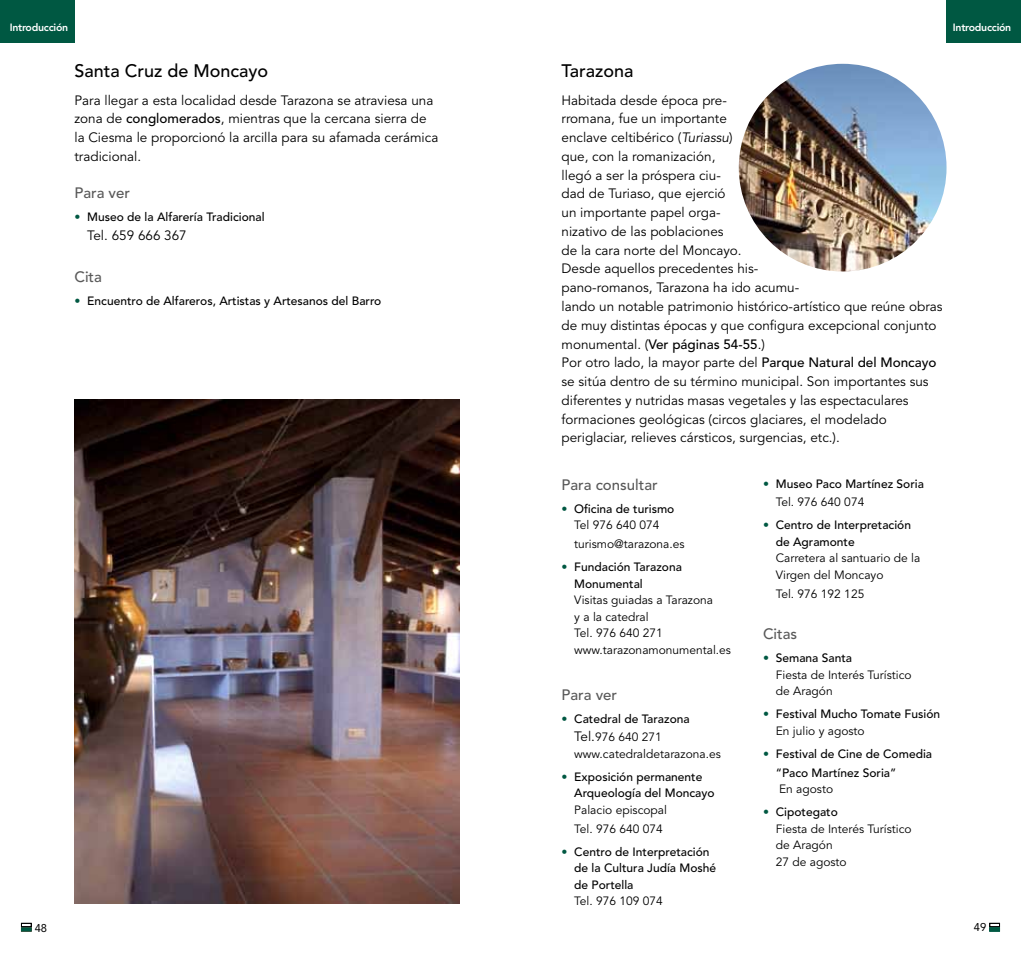
<style>
.page{position:relative;width:1021px;height:957px;background:#fff}
.page>*{position:absolute;margin:0;border:0;box-sizing:border-box;transform-origin:0 0}
.t1{font:500 18px "Avenir LT Std";color:#000}
.t2{font:500 15px "Avenir LT Std";color:#595959}
.t3{font:13.5px/18.8px "Avenir LT Std";color:#000}
.t4{font:500 12px/16.5px "Avenir LT Std";color:#000}
.t5{font:12px/16.5px "Avenir LT Std";color:#000}
.t6{font:11.25px "Avenir LT Std";color:#000}
.t7{font:800 10.5px "Avenir LT Std";letter-spacing:-.025em;color:#fff}
.s1{font-weight:500}
.s2{font-weight:400;color:#005842}
.s3{font-style:italic}
.s4{font-weight:400}
.s5{font-weight:400;font-size:13.5px}
.s6{color:#005842}
</style>
<div class="page">
<div style="left:989px;top:923px;width:10px;height:4px;border:1px solid #000"></div>
<hr style="left:989px;top:927px;width:10px;height:4px;background:#005842">
<div style="left:21px;top:923px;width:10px;height:4px;border:1px solid #000"></div>
<svg style="left:21px;top:927px;width:10px;height:4px"></svg>
<div style="left:0;top:0;width:74px;height:43px;background:#005842"></div>
<div style="left:946px;top:0;width:74px;height:43px;background:#005842"></div>
<img style="left:74px;top:400px;width:385px;height:504px">
<img style="left:738px;top:64px;width:208px;height:207px;border-radius:104px">
<p class="t7" style="left:10px;top:21px;width:60px">Introducción</p>
<p class="t7" style="left:952px;top:21px;width:60px">Introducción</p>
<h1 class="t1" style="left:74px;top:61px;width:195px">Santa Cruz de Moncayo</h1>
<p class="t3" style="left:74px;top:91px;width:365px">Para llegar a esta localidad desde Tarazona se atraviesa una zona de <span class="s1">conglomerados</span>, mientras que la cercana sierra de la Ciesma le proporcionó la arcilla para su afamada cerámica tradicional.</p>
<p class="t2" style="left:74px;top:185px;width:57px">Para ver</p>
<p class="t4" style="left:74px;top:209px;width:192px"><span class="s2">•</span> Museo de la Alfarería Tradicional</p>
<p class="t3" style="left:87px;top:227px;width:101px">Tel. 659 666 367</p>
<p class="t2" style="left:74px;top:268px;width:29px">Cita</p>
<p class="t4" style="left:74px;top:293px;width:308px"><span class="s2">•</span> Encuentro de Alfareros, Artistas y Artesanos del Barro</p>
<h1 class="t1" style="left:561px;top:61px;width:74px">Tarazona</h1>
<p class="t3" style="left:561px;top:91px;width:382px">Habitada desde época pre-<br>rromana, fue un importante<br>enclave celtibérico (<span class="s3">Turiassu</span>)<br>que, con la romanización,<br>llegó a ser la próspera ciu-<br>dad de Turiaso, que ejerció<br>un importante papel orga-<br>nizativo de las poblaciones<br>de la cara norte del Moncayo.<br>Desde aquellos precedentes his-<br>pano-romanos, Tarazona ha ido acumu-<br>lando un notable patrimonio histórico-artístico que reúne obras de muy distintas épocas y que configura excepcional conjunto monumental. (<span class="s1">Ver páginas 54-55</span>.)<br>Por otro lado, la mayor parte del <span class="s1">Parque Natural del Moncayo </span>se sitúa dentro de su término municipal. Son importantes sus diferentes y nutridas masas vegetales y las espectaculares formaciones geológicas (circos glaciares, el modelado periglaciar, relieves cársticos, surgencias, etc.).</p>
<p class="t2" style="left:561px;top:476px;width:98px">Para consultar</p>
<p class="t4" style="left:561px;top:501px;width:114px;text-align:center"><span class="s2">•</span> Oficina de turismo<br><span class="s4">Tel 976 640 074</span></p>
<p class="t5" style="left:574px;top:536px;width:112px">turismo@tarazona.es</p>
<p class="t4" style="left:574px;top:559px;width:109px;text-indent:-13px"><span class="s2">•</span> Fundación Tarazona<br>Monumental</p>
<p class="t5" style="left:574px;top:592px;width:158px">Visitas guiadas a Tarazona<br>y a la catedral<br>Tel. 976 640 271 www.tarazonamonumental.es</p>
<p class="t2" style="left:561px;top:686px;width:57px">Para ver</p>
<p class="t4" style="left:574px;top:709px;width:117px;line-height:18.8px;text-indent:-13px"><span class="s2">•</span> Catedral de Tarazona<br><span class="s5">Tel.</span><span class="s4">976 640 271</span></p>
<p class="t5" style="left:574px;top:746px;width:148px">www.catedraldetarazona.es</p>
<p class="t4" style="left:574px;top:769px;width:142px;text-indent:-13px"><span class="s2">•</span> Exposición permanente<br>Arqueología del Moncayo</p>
<p class="t5" style="left:574px;top:801px;width:94px;line-height:18.8px">Palacio episcopal<br>Tel. 976 640 074</p>
<p class="t4" style="left:574px;top:843px;width:143px;text-indent:-13px"><span class="s2">•</span> Centro de I nterpretación de la Cultura Judía Moshé de Portella</p>
<p class="t5" style="left:574px;top:893px;width:90px">Tel. 976 109 074</p>
<p class="t4" style="left:775px;top:474px;width:150px;line-height:18.8px;text-indent:-13px"><span class="s2">•</span> Museo Paco Martínez Soria<br><span class="s4">Tel. 976 640 074</span></p>
<p class="t4" style="left:775px;top:517px;width:137px;text-indent:-13px"><span class="s2">•</span> Centro de I nterpretación de Agramonte</p>
<p class="t5" style="left:775px;top:550px;width:146px">Carretera al santuario de la<br>Virgen del Moncayo</p>
<p class="t5" style="left:775px;top:585px;width:90px">Tel. 976 192 125</p>
<p class="t2" style="left:763px;top:625px;width:36px">Citas</p>
<p class="t5" style="left:775px;top:650px;width:137px;text-indent:-13px"><span class="s6">•</span> <span class="s1">Semana Santa<br></span>Fiesta de Interés Turístico de Aragón</p>
<p class="t4" style="left:775px;top:706px;width:166px;text-indent:-13px"><span class="s2">•</span> Festival Mucho Tomate Fusión<br><span class="s4">En julio y agosto</span></p>
<p class="t4" style="left:775px;top:744px;width:158px;line-height:18.8px;text-indent:-13px"><span class="s2">•</span> Festival de Cine de Comedia “Paco Martínez Soria”</p>
<p class="t5" style="left:779px;top:781px;width:56px">En agosto</p>
<p class="t5" style="left:775px;top:804px;width:137px;text-indent:-13px"><span class="s6">•</span> <span class="s1">Cipotegato<br></span>Fiesta de Interés Turístico de Aragón<br>27 de agosto</p>
<p class="t6" style="left:35px;top:921px;width:14px">48</p>
<p class="t6" style="left:973px;top:920px;width:14px">49</p>
</div>
